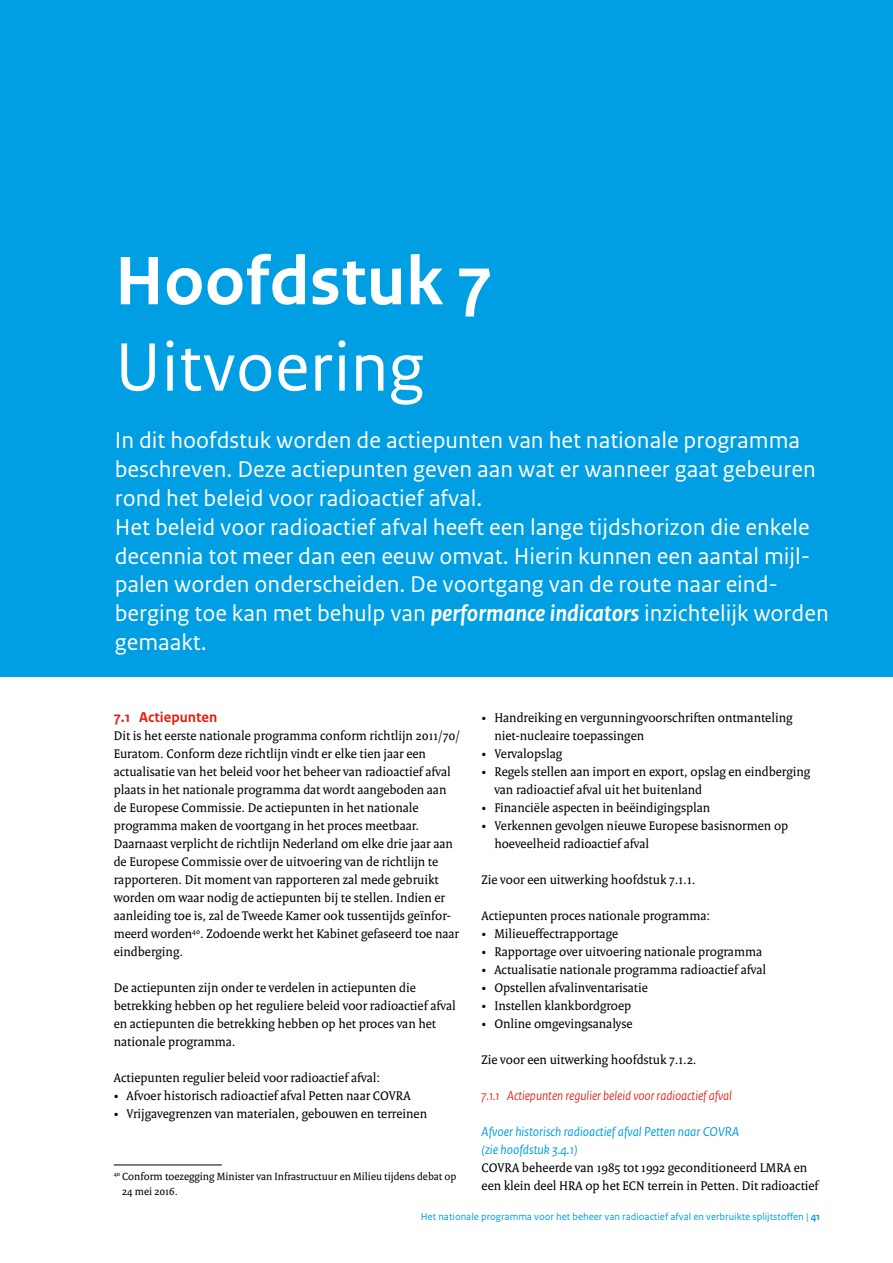
<style>
.page{position:relative;width:893px;height:1263px;background:#fff}
.page>*{position:absolute;margin:0;border:0;box-sizing:border-box;transform-origin:0 0}
._04_RO_Paragraafkop{font:700 72px "Rijksoverheid Sans Text";color:#fff}
._04_RO_Paragraafkop-2{font:72px "Rijksoverheid Sans Text";color:#fff}
._09_RO_Inleiding{font:24px/28.8px "Rijksoverheid Sans Text";color:#fff}
._05_RO_Alineakop_San{font:700 15px "Rijksoverheid Sans Text";color:#e31f13}
._10_RO_Broodtekst_Se{font:13.5px/18px "Rijksoverheid Serif";color:#000}
._06_RO_Subalineakop{font:italic 13.5px/18px "Rijksoverheid Sans Text";color:#009ee3}
._07_RO_Tussenkop_Ser{font:italic 13.5px "Rijksoverheid Sans Heading";color:#e31f13}
._14_RO_Voetnoot{font:11.25px/15px "Rijksoverheid Serif";color:#000}
.t1{font:10.5px "Rijksoverheid Sans Text";color:#009ee3}
.s1{font-weight:700;font-style:italic}
.s2{font-weight:700}
</style>
<div class="page">
<hr style="left:114px;top:1164px;width:108px;height:1px;background:#000">
<div style="left:0;top:0;width:893px;height:676px;background:#009ee3"></div>
<p class="_04_RO_Paragraafkop" style="left:115px;top:240px;width:378px">Hoofdstuk 7</p>
<p class="_04_RO_Paragraafkop-2" style="left:115px;top:326px;width:311px">Uitvoering</p>
<p class="_09_RO_Inleiding" style="left:115px;top:426px;width:703px">In dit hoofdstuk worden de actiepunten van het nationale programma beschreven. Deze actiepunten geven aan wat er wanneer gaat gebeuren rond het beleid voor radioactief afval.</p>
<p class="_09_RO_Inleiding" style="left:115px;top:513px;width:715px">Het beleid voor radioactief afval heeft een lange tijdshorizon die enkele decennia tot meer dan een eeuw omvat. Hierin kunnen een aantal mijl&shy;palen worden onderscheiden. De voortgang van de route naar eind&shy;berging toe kan met behulp van <span class="s1">performance indicators</span> inzichtelijk worden gemaakt.</p>
<p class="_05_RO_Alineakop_San" style="left:114px;top:708px;width:105px">7.1 Actiepunten</p>
<p class="_10_RO_Broodtekst_Se" style="left:114px;top:726px;width:348px">Dit is het eerste nationale programma conform richtlijn 2011/70/ Euratom. Conform deze richtlijn vindt er elke tien jaar een actualisatie van het beleid voor het beheer van radioactief afval plaats in het nationale programma dat wordt aangeboden aan de Europese Commissie. De actiepunten in het nationale programma maken de voortgang in het proces meetbaar.<br>Daarnaast verplicht de richtlijn Nederland om elke drie jaar aan de Europese Commissie over de uitvoering van de richtlijn te rapporteren. Dit moment van rapporteren zal mede gebruikt worden om waar nodig de actiepunten bij te stellen. Indien er aanleiding toe is, zal de Tweede Kamer ook tussentijds geïnfor&shy;meerd worden<sup>40</sup>. Zodoende werkt het Kabinet gefaseerd toe naar eindberging.</p>
<p class="_10_RO_Broodtekst_Se" style="left:114px;top:978px;width:343px">De actiepunten zijn onder te verdelen in actiepunten die betrekking hebben op het reguliere beleid voor radioactief afval en actiepunten die betrekking hebben op het proces van het nationale programma.</p>
<p class="_10_RO_Broodtekst_Se" style="left:114px;top:1068px;width:268px">Actiepunten regulier beleid voor radioactief afval:</p>
<p class="_10_RO_Broodtekst_Se" style="left:114px;top:1086px;width:298px">• Afvoer historisch radioactief afval Petten naar COVRA</p>
<p class="_10_RO_Broodtekst_Se" style="left:114px;top:1104px;width:315px">• Vrijgavegrenzen van materialen, gebouwen en terreinen</p>
<p class="_14_RO_Voetnoot" style="left:122px;top:1169px;width:336px;text-indent:-9px"><sup>40</sup> Conform toezegging Minister van Infrastructuur en Milieu tijdens debat op<br>24 mei 2016.</p>
<p class="_10_RO_Broodtekst_Se" style="left:494px;top:708px;width:300px;text-indent:-13px">• Handreiking en vergunningvoorschriften ontmanteling niet-nucleaire toepassingen</p>
<p class="_10_RO_Broodtekst_Se" style="left:482px;top:744px;width:82px">• Vervalopslag</p>
<p class="_10_RO_Broodtekst_Se" style="left:494px;top:762px;width:318px;text-indent:-13px">• Regels stellen aan import en export, opslag en eindberging van radioactief afval uit het buitenland</p>
<p class="_10_RO_Broodtekst_Se" style="left:482px;top:798px;width:230px">• Financiële aspecten in beëindigingsplan</p>
<p class="_10_RO_Broodtekst_Se" style="left:494px;top:816px;width:295px;text-indent:-13px">• Verkennen gevolgen nieuwe Europese basisnormen op hoeveelheid radioactief afval</p>
<p class="_10_RO_Broodtekst_Se" style="left:482px;top:870px;width:215px">Zie voor een uitwerking hoofdstuk 7.1.1.</p>
<p class="_10_RO_Broodtekst_Se" style="left:482px;top:906px;width:230px">Actiepunten proces nationale programma:</p>
<p class="_10_RO_Broodtekst_Se" style="left:482px;top:924px;width:138px">• Milieueffectrapportage</p>
<p class="_10_RO_Broodtekst_Se" style="left:482px;top:942px;width:282px">• Rapportage over uitvoering nationale programma</p>
<p class="_10_RO_Broodtekst_Se" style="left:482px;top:960px;width:286px">• Actualisatie nationale programma radioactief afval</p>
<p class="_10_RO_Broodtekst_Se" style="left:482px;top:978px;width:168px">• Opstellen afvalinventarisatie</p>
<p class="_10_RO_Broodtekst_Se" style="left:482px;top:996px;width:151px">• Instellen klankbordgroep</p>
<p class="_10_RO_Broodtekst_Se" style="left:482px;top:1014px;width:152px">• Online omgevingsanalyse</p>
<p class="_10_RO_Broodtekst_Se" style="left:482px;top:1050px;width:217px">Zie voor een uitwerking hoofdstuk 7.1.2.</p>
<p class="_07_RO_Tussenkop_Ser" style="left:482px;top:1088px;width:252px">7.1.1 Actiepunten regulier beleid voor radioactief afval</p>
<p class="_06_RO_Subalineakop" style="left:482px;top:1123px;width:259px">Afvoer historisch radioactief afval Petten naar COVRA (zie hoofdstuk 3.4.1)</p>
<p class="_10_RO_Broodtekst_Se" style="left:482px;top:1158px;width:339px">COVRA beheerde van 1985 tot 1992 geconditioneerd LMRA en een klein deel HRA op het ECN terrein in Petten. Dit radioactief</p>
<p class="t1" style="left:421px;top:1211px;width:401px">Het nationale programma voor het beheer van radioactief afval en verbruikte splijtstoffen | <span class="s2">41</span></p>
</div>
